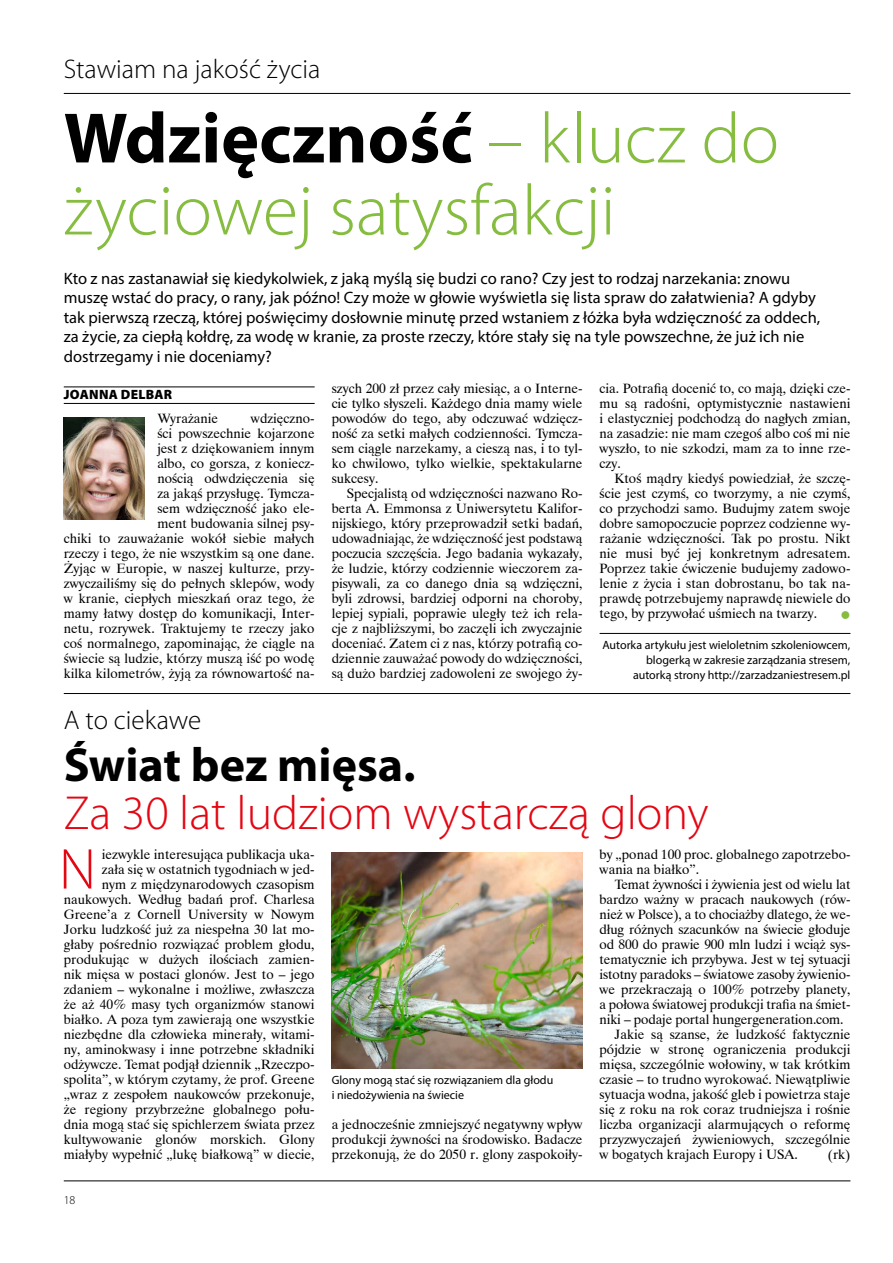
<style>
.page{position:relative;width:893px;height:1263px;background:#fff}
.page>*{position:absolute;margin:0;border:0;box-sizing:border-box;transform-origin:0 0}
.t1{font:300 72px/72px "Myriad Pro";color:#86bd40}
.t2{font:300 58.05px "Myriad Pro";color:#e30613}
.t3{font:300 48px "Myriad Pro";color:#e30613}
.t4{font:700 48px "Myriad Pro";color:#000}
.t5{font:300 27px "Myriad Pro";color:#000}
.t6{font:16.5px/19.5px "Myriad Pro";color:#000}
.t7{font:13.5px/15px "Dutch 801 BT";color:#000;text-align:justify}
.t8{font:900 13.5px "Myriad Pro";letter-spacing:.02em;color:#000}
.t9{font:13.5px "Wingdings";color:#86bd40}
.t10{font:12px/15px "Myriad Pro";color:#000;text-align:right}
.t11{font:300 12px "Myriad Pro";color:#000}
.s1{font-weight:700;color:#000}
</style>
<div class="page">
<hr style="left:64px;top:1180px;width:786px;height:1px;background:#000">
<hr style="left:64px;top:93px;width:786px;height:1px;background:#000">
<hr style="left:64px;top:387px;width:251px;height:1px;background:#000">
<hr style="left:64px;top:403px;width:251px;height:1px;background:#000">
<hr style="left:600px;top:633px;width:250px;height:1px;background:#000">
<img style="left:64px;top:417px;width:81px;height:102px">
<hr style="left:64px;top:693px;width:786px;height:1px;background:#000">
<img style="left:332px;top:852px;width:251px;height:216px">
<h3 class="t5" style="left:64px;top:54px;width:258px">Stawiam na jakość życia</h3>
<h1 class="t1" style="left:64px;top:104px;width:717px"><span class="s1">Wdzięczność</span> – klucz do życiowej satysfakcji</h1>
<p class="t6" style="left:64px;top:268px;width:758px">Kto z nas zastanawiał się kiedykolwiek, z jaką myślą się budzi co rano? Czy jest to rodzaj narzekania: znowu muszę wstać do pracy, o rany, jak późno! Czy może w głowie wyświetla się lista spraw do załatwienia? A gdyby tak pierwszą rzeczą, której poświęcimy dosłownie minutę przed wstaniem z łóżka była wdzięczność za oddech, za życie, za ciepłą kołdrę, za wodę w kranie, za proste rzeczy, które stały się na tyle powszechne, że już ich nie dostrzegamy i nie doceniamy?</p>
<p class="t8" style="left:64px;top:387px;width:110px">JOANNA DELBAR</p>
<p class="t7" style="left:157px;top:411px;width:62px">Wyrażanie</p>
<p class="t7" style="left:600px;top:381px;width:252px">cia. Potrafią docenić to, co mają, dzięki cze&shy;mu są radośni, optymistycznie nastawieni i elastyczniej podchodzą do nagłych zmian, na zasadzie: nie mam czegoś albo coś mi nie wyszło, to nie szkodzi, mam za to inne rze&shy;czy.</p>
<p class="t7" style="left:600px;top:471px;width:252px;text-indent:15px">Ktoś mądry kiedyś powiedział, że szczę&shy;ście jest czymś, co tworzymy, a nie czymś, co przychodzi samo. Budujmy zatem swoje dobre samopoczucie poprzez codzienne wy&shy;rażanie wdzięczności. Tak po prostu. Nikt nie musi być jej konkretnym adresatem.<br>Poprzez takie ćwiczenie budujemy zadowo&shy;lenie z życia i stan dobrostanu, bo tak na&shy;prawdę potrzebujemy naprawdę niewiele do tego, by przywołać uśmiech na twarzy.</p>
<p class="t7" style="left:332px;top:381px;width:252px">szych 200 zł przez cały miesiąc, a o Interne&shy;cie tylko słyszeli. Każdego dnia mamy wiele powodów do tego, aby odczuwać wdzięcz&shy;ność za setki małych codzienności. Tymcza&shy;sem ciągle narzekamy, a cieszą nas, i to tyl&shy;ko chwilowo, tylko wielkie, spektakularne sukcesy.</p>
<p class="t7" style="left:332px;top:486px;width:252px;text-indent:15px">Specjalistą od wdzięczności nazwano Ro&shy;berta A. Emmonsa z Uniwersytetu Kalifor&shy;nijskiego, który przeprowadził setki badań, udowadniając, że wdzięczność jest podstawą poczucia szczęścia. Jego badania wykazały, że ludzie, którzy codziennie wieczorem za&shy;pisywali, za co danego dnia są wdzięczni, byli zdrowsi, bardziej odporni na choroby, lepiej sypiali, poprawie uległy też ich rela&shy;cje z najbliższymi, bo zaczęli ich zwyczajnie doceniać. Zatem ci z nas, którzy potrafią co&shy;dziennie zauważać powody do wdzięczności, są dużo bardziej zadowoleni ze swojego ży-</p>
<p class="t7" style="left:64px;top:411px;width:252px;text-align:right">wdzięczno-<br>ści powszechnie kojarzone<br>jest z dziękowaniem innym<br>albo, co gorsza, z koniecz-<br>nością odwdzięczenia się<br>za jakąś przysługę. Tymcza-<br>sem wdzięczność jako ele-<br>ment budowania silnej psy-<br>chiki to zauważanie wokół siebie małych rzeczy i tego, że nie wszystkim są one dane.<br>Żyjąc w Europie, w naszej kulturze, przy&shy;zwyczailiśmy się do pełnych sklepów, wody w kranie, ciepłych mieszkań oraz tego, że mamy łatwy dostęp do komunikacji, Inter&shy;netu, rozrywek. Traktujemy te rzeczy jako coś normalnego, zapominając, że ciągle na świecie są ludzie, którzy muszą iść po wodę kilka kilometrów, żyją za równowartość na-</p>
<p class="t9" style="left:840px;top:608px;width:12px">●</p>
<p class="t10" style="left:602px;top:637px;width:250px">Autorka artykułu jest wieloletnim szkoleniowcem, blogerką w zakresie zarządzania stresem,<br>autorką strony http://zarzadzaniestresem.pl</p>
<h3 class="t5" style="left:64px;top:705px;width:139px">A to ciekawe</h3>
<h3 class="t4" style="left:64px;top:733px;width:353px">Świat bez mięsa.</h3>
<h3 class="t3" style="left:64px;top:787px;width:646px">Za 30 lat ludziom wystarczą glony</h3>
<h2 class="t2" style="left:59px;top:837px;width:39px">N</h2>
<p class="t7" style="left:600px;top:846px;width:252px">by „ponad 100 proc. globalnego zapotrzebo&shy;wania na białko”.</p>
<p class="t7" style="left:615px;top:876px;width:237px">Temat żywności i żywienia jest od wielu lat</p>
<p class="t7" style="left:600px;top:891px;width:252px">bardzo ważny w pracach naukowych (rów-</p>
<p class="t7" style="left:600px;top:906px;width:252px">nież w Polsce), a to chociażby dlatego, że we-</p>
<p class="t7" style="left:600px;top:921px;width:252px">dług różnych szacunków na świecie głoduje</p>
<p class="t7" style="left:600px;top:936px;width:252px">od 800 do prawie 900 mln ludzi i wciąż sys-</p>
<p class="t7" style="left:600px;top:951px;width:252px">tematycznie ich przybywa. Jest w tej sytuacji</p>
<p class="t7" style="left:600px;top:966px;width:252px">istotny paradoks – światowe zasoby żywienio-</p>
<p class="t7" style="left:600px;top:981px;width:252px">we przekraczają o 100% potrzeby planety,</p>
<p class="t7" style="left:600px;top:996px;width:252px">a połowa światowej produkcji trafia na śmiet-</p>
<p class="t7" style="left:600px;top:1011px;width:245px">niki – podaje portal hungergeneration.com.</p>
<p class="t7" style="left:615px;top:1026px;width:237px">Jakie są szanse, że ludzkość faktycznie</p>
<p class="t7" style="left:600px;top:1041px;width:252px">pójdzie w stronę ograniczenia produkcji</p>
<p class="t7" style="left:600px;top:1056px;width:252px">mięsa, szczególnie wołowiny, w tak krótkim</p>
<p class="t7" style="left:600px;top:1071px;width:252px">czasie – to trudno wyrokować. Niewątpliwie</p>
<p class="t7" style="left:600px;top:1086px;width:252px">sytuacja wodna, jakość gleb i powietrza staje</p>
<p class="t7" style="left:600px;top:1101px;width:252px">się z roku na rok coraz trudniejsza i rośnie</p>
<p class="t7" style="left:600px;top:1116px;width:252px">liczba organizacji alarmujących o reformę</p>
<p class="t7" style="left:600px;top:1131px;width:252px">przyzwyczajeń żywieniowych, szczególnie</p>
<p class="t7" style="left:600px;top:1146px;width:200px">w bogatych krajach Europy i USA.</p>
<p class="t7" style="left:828px;top:1146px;width:24px">(rk)</p>
<p class="t7" style="left:64px;top:846px;width:252px;text-align:right">iezwykle interesująca publikacja uka-<br>zała się w ostatnich tygodniach w jed-<br>nym z międzynarodowych czasopism naukowych. Według badań prof. Charlesa Greene’a z Cornell University w Nowym Jorku ludzkość już za niespełna 30 lat mo&shy;głaby pośrednio rozwiązać problem głodu, produkując w dużych ilościach zamien&shy;nik mięsa w postaci glonów. Jest to – jego zdaniem – wykonalne i możliwe, zwłaszcza że aż 40% masy tych organizmów stanowi białko. A poza tym zawierają one wszystkie niezbędne dla człowieka minerały, witami&shy;ny, aminokwasy i inne potrzebne składniki odżywcze. Temat podjął dziennik „Rzeczpo&shy;spolita”, w którym czytamy, że prof. Greene „wraz z zespołem naukowców przekonuje, że regiony przybrzeżne globalnego połu&shy;dnia mogą stać się spichlerzem świata przez kultywowanie glonów morskich. Glony miałyby wypełnić „lukę białkową” w diecie,</p>
<p class="t10" style="left:332px;top:1072px;width:223px;text-align:left">Glony mogą stać się rozwiązaniem dla głodu i niedożywienia na świecie</p>
<p class="t7" style="left:332px;top:1116px;width:252px">a jednocześnie zmniejszyć negatywny wpływ produkcji żywności na środowisko. Badacze przekonują, że do 2050 r. glony zaspokoiły-</p>
<p class="t11" style="left:64px;top:1193px;width:13px">18</p>
</div>
